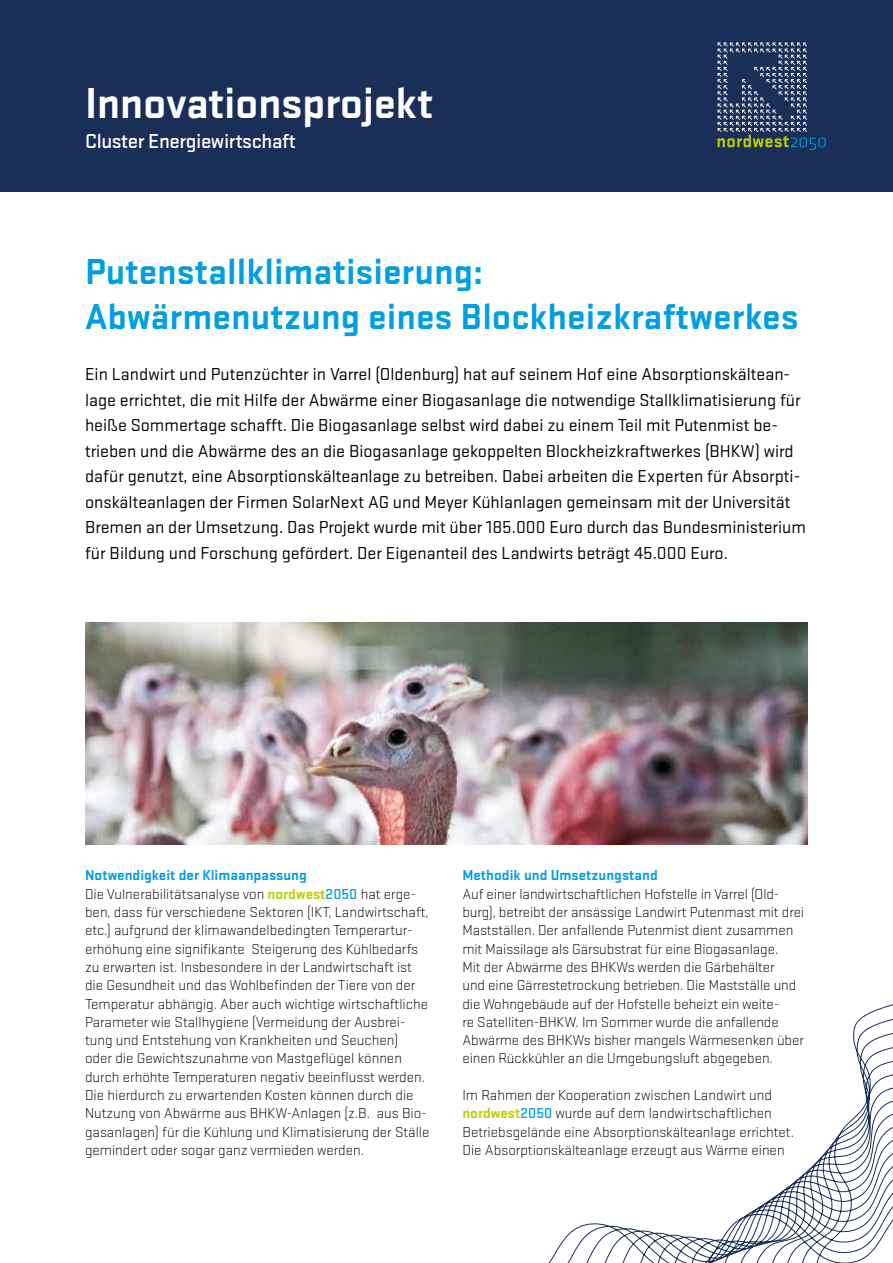
<style>
.page{position:relative;width:893px;height:1263px;background:#fff}
.page>*{position:absolute;margin:0;border:0;box-sizing:border-box;transform-origin:0 0}
.t1{font:700 45px "Stratum 1";letter-spacing:-.01em;color:#fff}
.t2{font:700 37.5px/45px "Stratum 1";color:#009ee3}
.t3{font:500 21px "Stratum 1";letter-spacing:-.02em;color:#fff}
.t4{font:18px/25.5px "Stratum 1";color:#000}
.t5{font:300 15px/18.3px "Stratum 1";color:#000}
.t6{font:700 15px "Stratum 1";color:#009ee3}
.s1{font-weight:700;color:#009ee3}
.s2{font-weight:700;color:#bbcf00}
.s3{font-weight:500;color:#009ee3}
</style>
<div class="page">
<div style="left:0;top:0;width:893px;height:191px;background:#1a2f58"></div>
<svg style="left:718px;top:43px;width:108px;height:107px"></svg>
<svg style="left:548px;top:1004px;width:345px;height:259px"></svg>
<img style="left:85px;top:623px;width:723px;height:221px">
<h1 class="t1" style="left:85px;top:72px;width:350px">Innovationsprojekt</h1>
<h3 class="t3" style="left:85px;top:127px;width:212px">Cluster Energiewirtschaft</h3>
<h2 class="t2" style="left:85px;top:247px;width:715px">Putenstallklimatisierung:<br>Abwärmenutzung eines Blockheizkraftwerkes</h2>
<p class="t4" style="left:85px;top:360px;width:722px">Ein Landwirt und Putenzüchter in Varrel (Oldenburg) hat auf seinem Hof eine Absorptionskältean&shy;lage errichtet, die mit Hilfe der Abwärme einer Biogasanlage die notwendige Stallklimatisierung für heiße Sommertage schafft. Die Biogasanlage selbst wird dabei zu einem Teil mit Putenmist be&shy;trieben und die Abwärme des an die Biogasanlage gekoppelten Blockheizkraftwerkes (BHKW) wird dafür genutzt, eine Absorptionskälteanlage zu betreiben. Dabei arbeiten die Experten für Absorpti&shy;onskälteanlagen der Firmen SolarNext AG und Meyer Kühlanlagen gemeinsam mit der Universität Bremen an der Umsetzung. Das Projekt wurde mit über 185.000 Euro durch das Bundesministerium für Bildung und Forschung gefördert. Der Eigenanteil des Landwirts beträgt 45.000 Euro.</p>
<p class="t5" style="left:85px;top:866px;width:346px"><span class="s1">Notwendigkeit der Klimaanpassung<br></span>Die Vulnerabilitätsanalyse von <span class="s2">nordwest</span><span class="s3">2050</span> hat erge&shy;ben, dass für verschiedene Sektoren (IKT, Landwirtschaft, etc.) aufgrund der klimawandelbedingten Temperartur&shy;erhöhung eine signifikante Steigerung des Kühlbedarfs zu erwarten ist. Insbesondere in der Landwirtschaft ist die Gesundheit und das Wohlbefinden der Tiere von der Temperatur abhängig. Aber auch wichtige wirtschaftliche Parameter wie Stallhygiene (Vermeidung der Ausbrei&shy;tung und Entstehung von Krankheiten und Seuchen)<br>oder die Gewichtszunahme von Mastgeflügel können durch erhöhte Temperaturen negativ beeinflusst werden.<br>Die hierdurch zu erwartenden Kosten können durch die Nutzung von Abwärme aus BHKW-Anlagen (z.B. aus Bio&shy;gasanlagen) für die Kühlung und Klimatisierung der Ställe gemindert oder sogar ganz vermieden werden.</p>
<p class="t6" style="left:462px;top:865px;width:197px">Methodik und Umsetzungstand</p>
<p class="t5" style="left:462px;top:884px;width:343px">Auf einer landwirtschaftlichen Hofstelle in Varrel (Old&shy;burg), betreibt der ansässige Landwirt Putenmast mit drei Mastställen. Der anfallende Putenmist dient zusammen mit Maissilage als Gärsubstrat für eine Biogasanlage.<br>Mit der Abwärme des BHKWs werden die Gärbehälter<br>und eine Gärrestetrockung betrieben. Die Mastställe und die Wohngebäude auf der Hofstelle beheizt ein weite-<br>re Satelliten-BHKW. Im Sommer wurde die anfallende Abwärme des BHKWs bisher mangels Wärmesenken über einen Rückkühler an die Umgebungsluft abgegeben.</p>
<p class="t5" style="left:462px;top:1085px;width:333px">Im Rahmen der Kooperation zwischen Landwirt und <span class="s2">nordwest</span><span class="s3">2050</span> wurde auf dem landwirtschaftlichen Betriebsgelände eine Absorptionskälteanlage errichtet.<br>Die Absorptionskälteanlage erzeugt aus Wärme einen</p>
</div>
